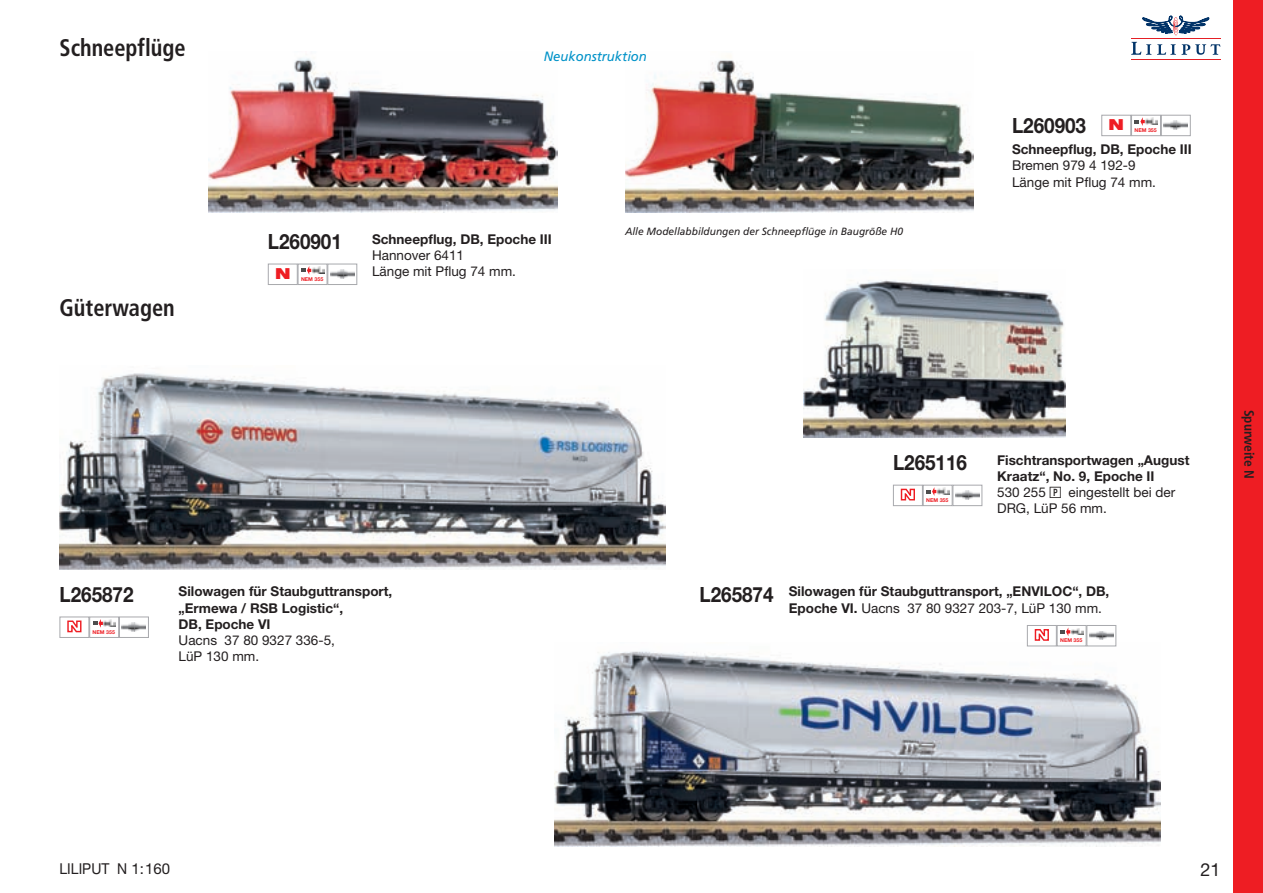
<style>
.page{position:relative;width:1263px;height:893px;background:#fff}
.page>*{position:absolute;margin:0;border:0;box-sizing:border-box;transform-origin:0 0}
.t1{font:700 condensed 24px "Frutiger";color:#231f20;scale:.93 1}
.t2{font:700 21px "Helvetica Neue LT Std";color:#231f20;scale:.9 1}
.t3{font:18px "Helvetica Neue LT Std";color:#231f20}
.t4{font:900 expanded 15.15px "Helvetica Neue";color:#ee1d23}
.t5{font:15px "Helvetica Neue LT Std";color:#231f20;scale:.93 1}
.t6{font:700 13.5px/16.2px "Helvetica Neue LT Std";color:#231f20}
.t7{font:13.5px/16.2px "Helvetica Neue LT Std";color:#231f20}
.t8{font:italic 13.5px "Frutiger";color:#0092c8}
.t9{font:700 condensed 13.5px "Frutiger";color:#231f20}
.t10{font:italic 10.5px "Frutiger";color:#231f20}
.t11{font:700 5.25px "Helvetica Neue";color:#ee1d23}
.s1{font-weight:400}
.s2{font-family:"Bmkomittel Plain";font-weight:400}
</style>
<div class="page">
<div style="left:1233px;top:0;width:30px;height:893px;background:#ee1d23"></div>
<hr style="left:1131px;top:38px;width:89px;height:1px;background:#e41f25">
<hr style="left:1131px;top:59px;width:89px;height:1px;background:#e41f25">
<svg style="left:1157px;top:44px;width:63px;height:11px"></svg>
<svg style="left:1131px;top:42px;width:20px;height:13px"></svg>
<svg style="left:1142px;top:16px;width:67px;height:19px"></svg>
<img style="left:555px;top:642px;width:606px;height:204px">
<img style="left:60px;top:373px;width:605px;height:197px">
<img style="left:804px;top:280px;width:262px;height:158px">
<img style="left:208px;top:58px;width:349px;height:155px">
<img style="left:625px;top:55px;width:349px;height:158px">
<svg style="left:1089px;top:631px;width:24px;height:9px"></svg>
<div style="left:1086px;top:625px;width:30px;height:21px;border:1px solid #a8a9ad"></div>
<svg style="left:1060px;top:627px;width:23px;height:9px"></svg>
<div style="left:1057px;top:625px;width:29px;height:21px;border:1px solid #a8a9ad"></div>
<svg style="left:122px;top:623px;width:24px;height:8px"></svg>
<div style="left:119px;top:617px;width:30px;height:21px;border:1px solid #a8a9ad"></div>
<svg style="left:93px;top:619px;width:23px;height:9px"></svg>
<div style="left:89px;top:617px;width:30px;height:21px;border:1px solid #a8a9ad"></div>
<svg style="left:955px;top:491px;width:24px;height:8px"></svg>
<div style="left:952px;top:485px;width:30px;height:21px;border:1px solid #a8a9ad"></div>
<svg style="left:330px;top:270px;width:24px;height:8px"></svg>
<div style="left:327px;top:264px;width:30px;height:21px;border:1px solid #a8a9ad"></div>
<svg style="left:1164px;top:121px;width:24px;height:9px"></svg>
<div style="left:1161px;top:115px;width:30px;height:21px;border:1px solid #a8a9ad"></div>
<svg style="left:926px;top:487px;width:23px;height:9px"></svg>
<div style="left:923px;top:485px;width:29px;height:21px;border:1px solid #a8a9ad"></div>
<svg style="left:301px;top:266px;width:23px;height:9px"></svg>
<div style="left:298px;top:264px;width:29px;height:21px;border:1px solid #a8a9ad"></div>
<svg style="left:1134px;top:117px;width:23px;height:9px"></svg>
<div style="left:1131px;top:115px;width:30px;height:21px;border:1px solid #a8a9ad"></div>
<svg style="left:900px;top:488px;width:15px;height:13px"></svg>
<div style="left:893px;top:485px;width:30px;height:21px;border:1px solid #a8a9ad"></div>
<svg style="left:1034px;top:629px;width:15px;height:12px"></svg>
<div style="left:1027px;top:625px;width:30px;height:21px;border:1px solid #a8a9ad"></div>
<svg style="left:67px;top:620px;width:15px;height:13px"></svg>
<div style="left:60px;top:617px;width:29px;height:21px;border:1px solid #a8a9ad"></div>
<div style="left:268px;top:264px;width:30px;height:21px;border:1px solid #a8a9ad"></div>
<div style="left:1101px;top:115px;width:30px;height:21px;border:1px solid #a8a9ad"></div>
<h1 class="t1" style="left:60px;top:38px;width:137px">Schneepflüge</h1>
<h1 class="t1" style="left:60px;top:298px;width:125px">Güterwagen</h1>
<p class="t8" style="left:544px;top:51px;width:105px">Neukonstruktion</p>
<h2 class="t2" style="left:268px;top:234px;width:84px">L260901</h2>
<p class="t4" style="left:275px;top:268px;width:17px">N</p>
<p class="t11" style="left:301px;top:277px;width:24px">NEM 355</p>
<p class="t6" style="left:372px;top:232px;width:181px">Schneepflug, DB, Epoche III</p>
<p class="t7" style="left:372px;top:248px;width:145px">Hannover 6411<br>Länge mit Pflug 74 mm.</p>
<p class="t10" style="left:625px;top:227px;width:279px">Alle Modellabbildungen der Schneepflüge in Baugröße H0</p>
<h2 class="t2" style="left:1012px;top:118px;width:84px">L260903</h2>
<p class="t4" style="left:1108px;top:119px;width:17px">N</p>
<p class="t11" style="left:1134px;top:128px;width:24px">NEM 355</p>
<p class="t6" style="left:1012px;top:143px;width:181px">Schneepflug, DB, Epoche III</p>
<p class="t7" style="left:1012px;top:159px;width:145px">Bremen 979 4 192-9<br>Länge mit Pflug 74 mm.</p>
<h2 class="t2" style="left:893px;top:455px;width:84px">L265116</h2>
<p class="t11" style="left:926px;top:498px;width:24px">NEM 355</p>
<p class="t6" style="left:997px;top:453px;width:194px">Fischtransportwagen „August<br>Kraatz“, No. 9, Epoche II<br><span class="s1">530 255</span> <span class="s2">P</span> <span class="s1">eingestellt bei der<br>DRG, LüP 56 mm.</span></p>
<h2 class="t2" style="left:60px;top:587px;width:84px">L265872</h2>
<p class="t11" style="left:93px;top:630px;width:24px">NEM 355</p>
<p class="t6" style="left:179px;top:585px;width:215px">Silowagen für Staubguttransport, „Ermewa / RSB Logistic“,<br>DB, Epoche VI</p>
<p class="t7" style="left:179px;top:633px;width:158px">Uacns 37 80 9327 336-5,<br>LüP 130 mm.</p>
<h2 class="t2" style="left:699px;top:587px;width:84px">L265874</h2>
<p class="t6" style="left:789px;top:585px;width:322px">Silowagen für Staubguttransport, „ENVILOC“, DB,<br>Epoche VI. <span class="s1">Uacns 37 80 9327 203-7, LüP 130 mm.</span></p>
<p class="t11" style="left:1060px;top:639px;width:24px">NEM 355</p>
<p class="t9" style="left:1254px;top:409px;width:71px;rotate:90deg">Spurweite N</p>
<p class="t5" style="left:60px;top:863px;width:120px">LILIPUT N 1:160</p>
<h3 class="t3" style="left:1200px;top:863px;width:22px">21</h3>
</div>
